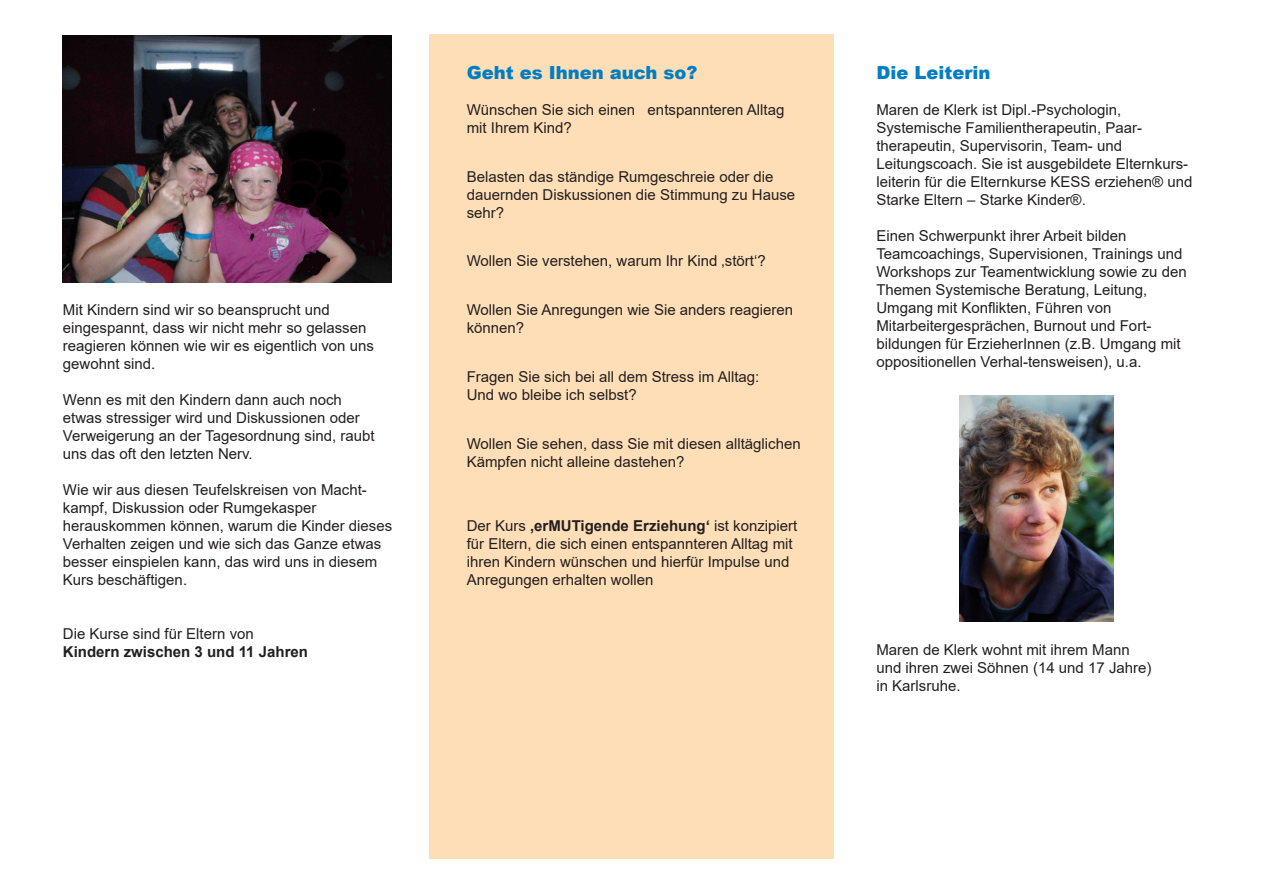
<style>
.page{position:relative;width:1263px;height:893px;background:#fff}
.page>*{position:absolute;margin:0;border:0;box-sizing:border-box;transform-origin:0 0}
.Unterüberschrift{font:900 18px "Arial";color:#007ec5}
.Absatzformat_1{font:900 18px "Arial";color:#007ec5}
.Fließtesxt{font:15px/18px "Arial";color:#231f20}
.Unterüberschrift-2{font:15px/18px "Arial";color:#231f20}
.t1{font:700 15px "Arial";color:#231f20}
.s1{font-weight:700}
</style>
<div class="page">
<div style="left:429px;top:34px;width:405px;height:825px;background:#fedeb7"></div>
<img style="left:63px;top:35px;width:328px;height:248px">
<img style="left:959px;top:396px;width:154px;height:226px">
<p class="Fließtesxt" style="left:63px;top:301px;width:268px">Mit Kindern sind wir so beansprucht und</p>
<p class="Fließtesxt" style="left:63px;top:319px;width:312px">eingespannt, dass wir nicht mehr so gelassen reagieren können wie wir es eigentlich von uns gewohnt sind.</p>
<p class="Fließtesxt" style="left:63px;top:391px;width:281px">Wenn es mit den Kindern dann auch noch</p>
<p class="Fließtesxt" style="left:63px;top:409px;width:298px">etwas stressiger wird und Diskussionen oder</p>
<p class="Fließtesxt" style="left:63px;top:427px;width:313px">Verweigerung an der Tagesordnung sind, raubt uns das oft den letzten Nerv.</p>
<p class="Fließtesxt" style="left:63px;top:481px;width:306px">Wie wir aus diesen Teufelskreisen von Macht&shy;kampf, Diskussion oder Rumgekasper</p>
<p class="Fließtesxt" style="left:63px;top:517px;width:331px">herauskommen können, warum die Kinder dieses</p>
<p class="Fließtesxt" style="left:63px;top:535px;width:320px">Verhalten zeigen und wie sich das Ganze etwas besser einspielen kann, das wird uns in diesem<br>Kurs beschäftigen.</p>
<p class="Fließtesxt" style="left:63px;top:625px;width:192px">Die Kurse sind für Eltern von</p>
<p class="t1" style="left:63px;top:641px;width:247px">Kindern zwischen 3 und 11 Jahren</p>
<p class="Unterüberschrift" style="left:467px;top:59px;width:232px">Geht es Ihnen auch so?</p>
<p class="Unterüberschrift-2" style="left:467px;top:100px;width:319px">Wünschen Sie sich einen entspannteren Alltag mit Ihrem Kind?</p>
<p class="Unterüberschrift-2" style="left:467px;top:167px;width:330px">Belasten das ständige Rumgeschreie oder die dauernden Diskussionen die Stimmung zu Hause sehr?</p>
<p class="Unterüberschrift-2" style="left:467px;top:252px;width:300px">Wollen Sie verstehen, warum Ihr Kind ‚stört‘?</p>
<p class="Unterüberschrift-2" style="left:467px;top:301px;width:328px">Wollen Sie Anregungen wie Sie anders reagieren können?</p>
<p class="Unterüberschrift-2" style="left:467px;top:367px;width:294px">Fragen Sie sich bei all dem Stress im Alltag:<br>Und wo bleibe ich selbst?</p>
<p class="Unterüberschrift-2" style="left:467px;top:434px;width:336px">Wollen Sie sehen, dass Sie mit diesen alltäglichen<br>Kämpfen nicht alleine dastehen?</p>
<p class="Fließtesxt" style="left:467px;top:517px;width:332px">Der Kurs <span class="s1">‚erMUTigende Erziehung‘</span> ist konzipiert für Eltern, die sich einen entspannteren Alltag mit ihren Kindern wünschen und hierfür Impulse und Anregungen erhalten wollen</p>
<p class="Absatzformat_1" style="left:876px;top:59px;width:115px">Die Leiterin</p>
<p class="Fließtesxt" style="left:876px;top:100px;width:247px">Maren de Klerk ist Dipl.-Psychologin,</p>
<p class="Fließtesxt" style="left:876px;top:118px;width:267px">Systemische Familientherapeutin, Paar-</p>
<p class="Fließtesxt" style="left:876px;top:136px;width:247px">therapeutin, Supervisorin, Team- und</p>
<p class="Fließtesxt" style="left:876px;top:154px;width:318px">Leitungscoach. Sie ist ausgebildete Elternkurs&shy;leiterin für die Elternkurse KESS erziehen® und<br>Starke Eltern – Starke Kinder®.</p>
<p class="Fließtesxt" style="left:876px;top:226px;width:252px">Einen Schwerpunkt ihrer Arbeit bilden</p>
<p class="Fließtesxt" style="left:876px;top:244px;width:312px">Teamcoachings, Supervisionen, Trainings und<br>Workshops zur Teamentwicklung sowie zu den<br>Themen Systemische Beratung, Leitung,</p>
<p class="Fließtesxt" style="left:876px;top:298px;width:237px">Umgang mit Konflikten, Führen von</p>
<p class="Fließtesxt" style="left:876px;top:316px;width:306px">Mitarbeitergesprächen, Burnout und Fort&shy;bildungen für ErzieherInnen (z.B. Umgang mit oppositionellen Verhal-tensweisen), u.a.</p>
<p class="Fließtesxt" style="left:876px;top:640px;width:255px">Maren de Klerk wohnt mit ihrem Mann</p>
<p class="Fließtesxt" style="left:876px;top:658px;width:277px">und ihren zwei Söhnen (14 und 17 Jahre)</p>
<p class="Fließtesxt" style="left:876px;top:676px;width:86px">in Karlsruhe.</p>
</div>
